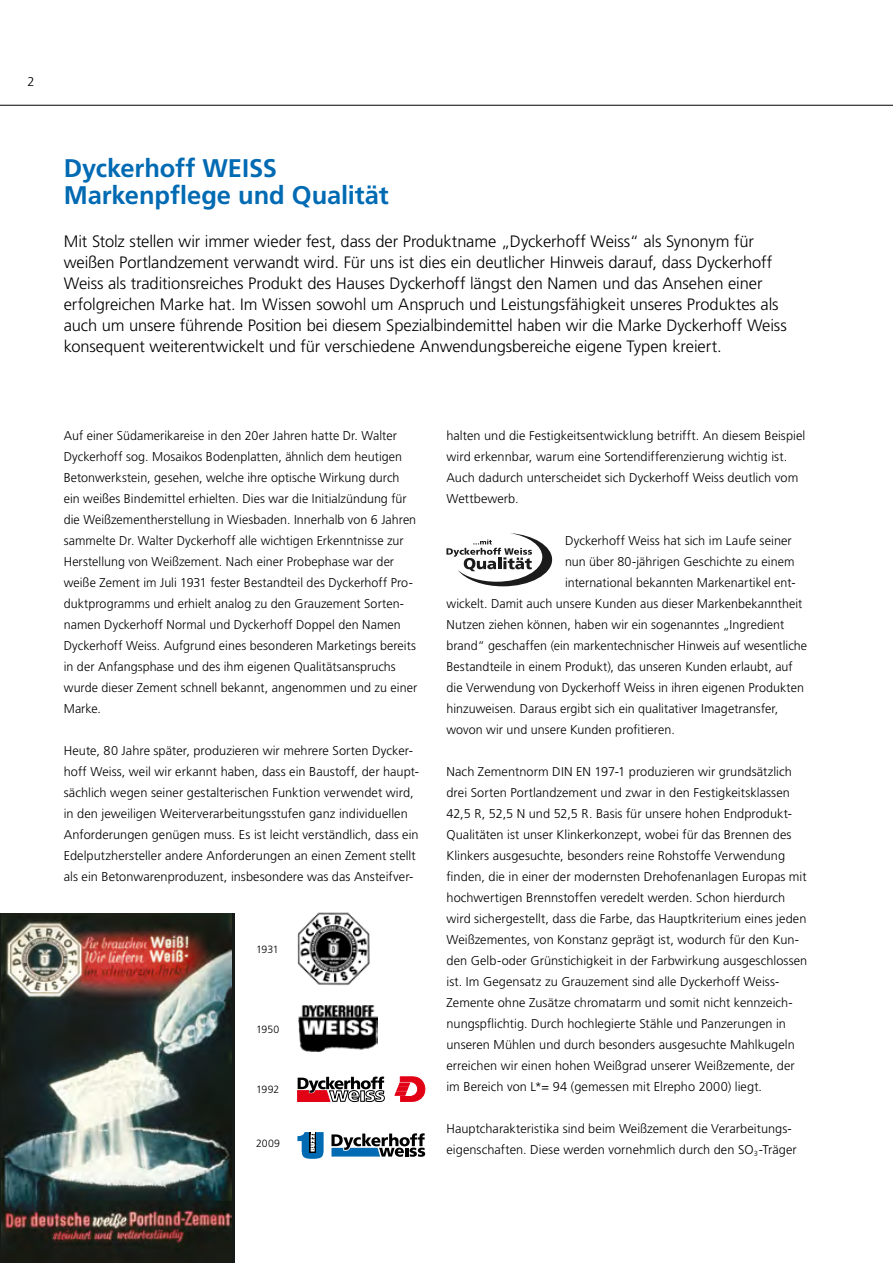
<style>
.page{position:relative;width:893px;height:1263px;background:#fff}
.page>*{position:absolute;margin:0;border:0;box-sizing:border-box;transform-origin:0 0}
.t1{font:700 25.5px/27px "Frutiger LT Std";letter-spacing:-.005em;color:#006ab3}
.t2{font:300 16.5px/21px "Frutiger LT Std";letter-spacing:-.005em;color:#000}
.t3{font:300 12.75px/21px "Frutiger LT Std";letter-spacing:.005em;color:#000}
.t4{font:300 10.5px "Frutiger LT Std";letter-spacing:-.005em;color:#000}
</style>
<div class="page">
<hr style="left:0;top:105px;width:893px;height:1px;background:#000">
<div style="left:0;top:913px;width:235px;height:350px;background:#161a16"></div>
<img style="left:2px;top:913px;width:230px;height:332px">
<svg style="left:446px;top:533px;width:106px;height:53px"></svg>
<img style="left:298px;top:912px;width:71px;height:74px">
<img style="left:298px;top:1005px;width:79px;height:46px">
<svg style="left:297px;top:1132px;width:27px;height:27px"></svg>
<svg style="left:331px;top:1133px;width:94px;height:24px"></svg>
<svg style="left:395px;top:1076px;width:30px;height:25px"></svg>
<svg style="left:297px;top:1076px;width:88px;height:26px"></svg>
<p class="t3" style="left:28px;top:71px;width:9px">2</p>
<h1 class="t1" style="left:64px;top:154px;width:326px">Dyckerhoff WEISS<br>Markenpflege und Qualität</h1>
<p class="t2" style="left:64px;top:231px;width:725px">Mit Stolz stellen wir immer wieder fest, dass der Produktname „Dyckerhoff Weiss“ als Synonym für weißen Portlandzement verwandt wird. Für uns ist dies ein deutlicher Hinweis darauf, dass Dyckerhoff Weiss als traditionsreiches Produkt des Hauses Dyckerhoff längst den Namen und das Ansehen einer erfolgreichen Marke hat. Im Wissen sowohl um Anspruch und Leistungsfähigkeit unseres Produktes als auch um unsere führende Position bei diesem Spezialbindemittel haben wir die Marke Dyckerhoff Weiss konsequent weiterentwickelt und für verschiedene Anwendungsbereiche eigene Typen kreiert.</p>
<p class="t3" style="left:64px;top:425px;width:355px">Auf einer Südamerikareise in den 20er Jahren hatte Dr. Walter Dyckerhoff sog. Mosaikos Bodenplatten, ähnlich dem heutigen Betonwerkstein, gesehen, welche ihre optische Wirkung durch ein weißes Bindemittel erhielten. Dies war die Initialzündung für die Weißzementherstellung in Wiesbaden. Innerhalb von 6 Jahren sammelte Dr. Walter Dyckerhoff alle wichtigen Erkenntnisse zur Herstellung von Weißzement. Nach einer Probephase war der weiße Zement im Juli 1931 fester Bestandteil des Dyckerhoff Pro&shy;duktprogramms und erhielt analog zu den Grauzement Sorten&shy;namen Dyckerhoff Normal und Dyckerhoff Doppel den Namen Dyckerhoff Weiss. Aufgrund eines besonderen Marketings bereits in der Anfangsphase und des ihm eigenen Qualitätsanspruchs wurde dieser Zement schnell bekannt, angenommen und zu einer Marke.</p>
<p class="t3" style="left:64px;top:740px;width:357px">Heute, 80 Jahre später, produzieren wir mehrere Sorten Dycker&shy;hoff Weiss, weil wir erkannt haben, dass ein Baustoff, der haupt&shy;sächlich wegen seiner gestalterischen Funktion verwendet wird, in den jeweiligen Weiterverarbeitungsstufen ganz individuellen Anforderungen genügen muss. Es ist leicht verständlich, dass ein Edelputzhersteller andere Anforderungen an einen Zement stellt als ein Betonwarenproduzent, insbesondere was das Ansteifver-</p>
<p class="t4" style="left:256px;top:943px;width:24px">1931</p>
<p class="t4" style="left:256px;top:1023px;width:25px">1950</p>
<p class="t4" style="left:256px;top:1083px;width:25px">1992</p>
<p class="t4" style="left:256px;top:1137px;width:25px">2009</p>
<p class="t3" style="left:446px;top:425px;width:360px">halten und die Festigkeitsentwicklung betrifft. An diesem Beispiel wird erkennbar, warum eine Sortendifferenzierung wichtig ist.<br>Auch dadurch unterscheidet sich Dyckerhoff Weiss deutlich vom Wettbewerb.</p>
<p class="t3" style="left:565px;top:530px;width:228px">Dyckerhoff Weiss hat sich im Laufe seiner</p>
<p class="t3" style="left:565px;top:551px;width:231px">nun über 80-jährigen Geschichte zu einem</p>
<p class="t3" style="left:565px;top:572px;width:232px">international bekannten Markenartikel ent-</p>
<p class="t3" style="left:446px;top:593px;width:357px">wickelt. Damit auch unsere Kunden aus dieser Markenbekanntheit</p>
<p class="t3" style="left:446px;top:614px;width:339px">Nutzen ziehen können, haben wir ein sogenanntes „Ingredient</p>
<p class="t3" style="left:446px;top:635px;width:362px">brand“ geschaffen (ein markentechnischer Hinweis auf wesentliche</p>
<p class="t3" style="left:446px;top:656px;width:348px">Bestandteile in einem Produkt), das unseren Kunden erlaubt, auf</p>
<p class="t3" style="left:446px;top:677px;width:359px">die Verwendung von Dyckerhoff Weiss in ihren eigenen Produkten</p>
<p class="t3" style="left:446px;top:698px;width:333px">hinzuweisen. Daraus ergibt sich ein qualitativer Imagetransfer,</p>
<p class="t3" style="left:446px;top:719px;width:230px">wovon wir und unsere Kunden profitieren.</p>
<p class="t3" style="left:446px;top:761px;width:362px">Nach Zementnorm DIN EN 197-1 produzieren wir grundsätzlich drei Sorten Portlandzement und zwar in den Festigkeitsklassen 42,5 R, 52,5 N und 52,5 R. Basis für unsere hohen Endprodukt-Qualitäten ist unser Klinkerkonzept, wobei für das Brennen des Klinkers ausgesuchte, besonders reine Rohstoffe Verwendung finden, die in einer der modernsten Drehofenanlagen Europas mit hochwertigen Brennstoffen veredelt werden. Schon hierdurch wird sichergestellt, dass die Farbe, das Hauptkriterium eines jeden Weißzementes, von Konstanz geprägt ist, wodurch für den Kun&shy;den Gelb-oder Grünstichigkeit in der Farbwirkung ausgeschlossen ist. Im Gegensatz zu Grauzement sind alle Dyckerhoff Weiss-Zemente ohne Zusätze chromatarm und somit nicht kennzeich&shy;nungspflichtig. Durch hochlegierte Stähle und Panzerungen in unseren Mühlen und durch besonders ausgesuchte Mahlkugeln erreichen wir einen hohen Weißgrad unserer Weißzemente, der im Bereich von L*= 94 (gemessen mit Elrepho 2000) liegt.</p>
<p class="t3" style="left:446px;top:1118px;width:352px">Hauptcharakteristika sind beim Weißzement die Verarbeitungs&shy;eigenschaften. Diese werden vornehmlich durch den SO<sub>3</sub>-Träger</p>
</div>
